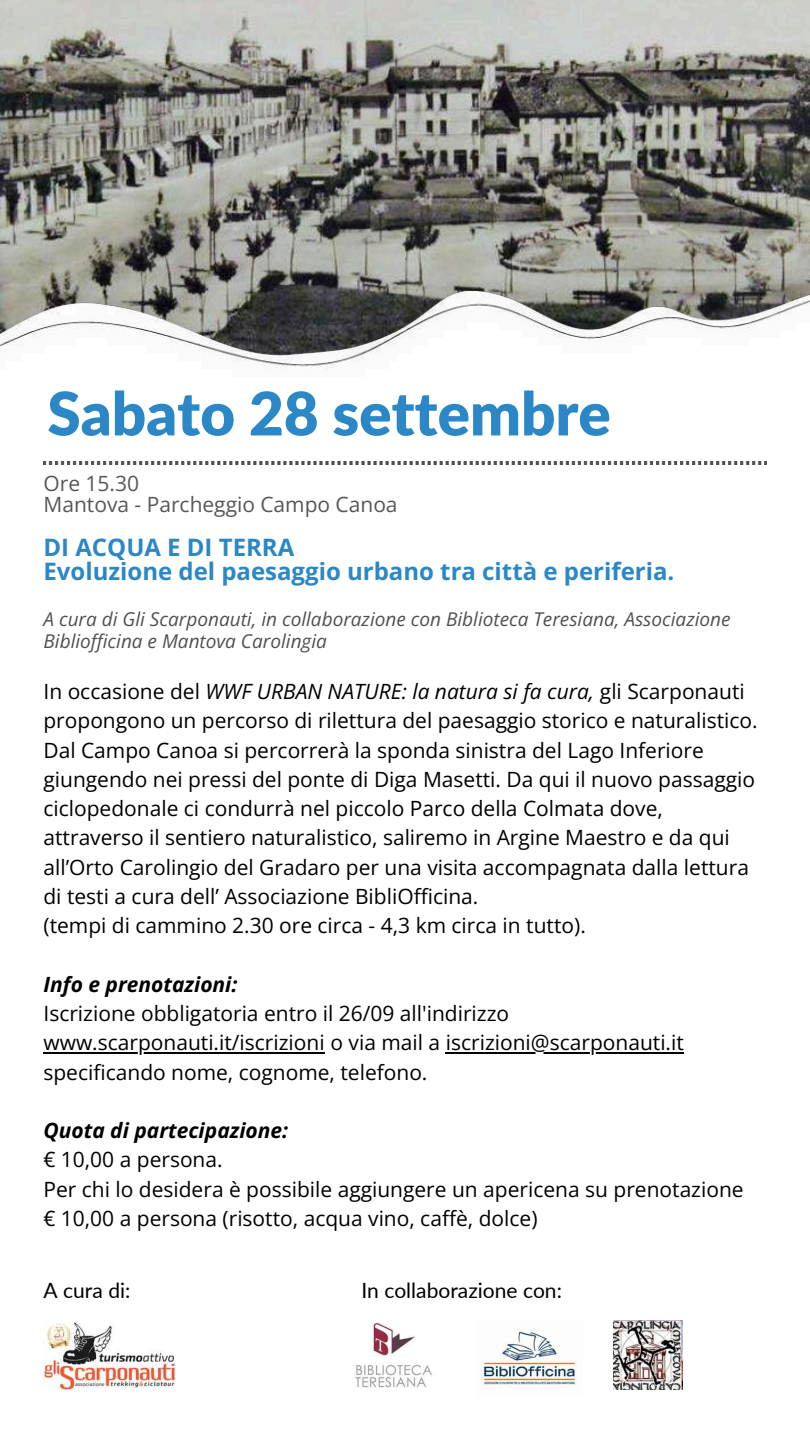
<style>
.page{position:relative;width:810px;height:1441px;background:#fff}
.page>*{position:absolute;margin:0;border:0;box-sizing:border-box;transform-origin:0 0}
.t1{font:900 60px "Lato";color:#2b87c5}
.t2{font:700 24px/24px "Open Sans";color:#2b87c5}
.t3{font:21px/29.2px "Open Sans";color:#000}
.t4{font:italic 700 21px "Open Sans";color:#000}
.t5{font:21px/21px "Open Sans";color:#575756}
.t6{font:21px "Lato";color:#000}
.t7{font:italic 19px/22.5px "Open Sans";color:#505050}
.s1{font-style:italic}
</style>
<div class="page">
<img style="left:44px;top:461px;width:722px;height:3px">
<img style="left:0;top:0;width:810px;height:211px">
<img style="left:0;top:211px;width:810px;height:158px">
<img style="left:44px;top:1322px;width:132px;height:67px">
<img style="left:483px;top:1331px;width:94px;height:57px">
<img style="left:355px;top:1362px;width:77px;height:26px">
<img style="left:371px;top:1322px;width:44px;height:34px">
<img style="left:613px;top:1320px;width:69px;height:69px">
<hr style="left:44px;top:1051px;width:281px;height:2px;background:#000">
<hr style="left:446px;top:1051px;width:238px;height:2px;background:#000">
<h1 class="t1" style="left:47px;top:376px;width:565px">Sabato 28 settembre</h1>
<p class="t5" style="left:44px;top:472px;width:356px">Ore 15.30<br>Mantova - Parcheggio Campo Canoa</p>
<p class="t2" style="left:44px;top:534px;width:632px">DI ACQUA E DI TERRA<br>Evoluzione del paesaggio urbano tra città e periferia.</p>
<p class="t7" style="left:44px;top:607px;width:689px">A cura di Gli Scarponauti, in collaborazione con Biblioteca Teresiana, Associazione<br>Bibliofficina e Mantova Carolingia</p>
<p class="t3" style="left:44px;top:676px;width:716px">In occasione del <span class="s1">WWF URBAN NATURE: la natura si fa cura,</span> gli Scarponauti propongono un percorso di rilettura del paesaggio storico e naturalistico.<br>Dal Campo Canoa si percorrerà la sponda sinistra del Lago Inferiore giungendo nei pressi del ponte di Diga Masetti. Da qui il nuovo passaggio ciclopedonale ci condurrà nel piccolo Parco della Colmata dove, attraverso il sentiero naturalistico, saliremo in Argine Maestro e da qui all’Orto Carolingio del Gradaro per una visita accompagnata dalla lettura di testi a cura dell’ Associazione BibliOfficina.<br>(tempi di cammino 2.30 ore circa - 4,3 km circa in tutto).</p>
<p class="t4" style="left:44px;top:969px;width:196px">Info e prenotazioni:</p>
<p class="t3" style="left:44px;top:998px;width:642px">Iscrizione obbligatoria entro il 26/09 all'indirizzo www.scarponauti.it/iscrizioni o via mail a iscrizioni@scarponauti.it specificando nome, cognome, telefono.</p>
<p class="t4" style="left:44px;top:1115px;width:246px">Quota di partecipazione:</p>
<p class="t3" style="left:44px;top:1144px;width:702px">€ 10,00 a persona.<br>Per chi lo desidera è possibile aggiungere un apericena su prenotazione € 10,00 a persona (risotto, acqua vino, caffè, dolce)</p>
<p class="t6" style="left:44px;top:1277px;width:88px">A cura di:</p>
<p class="t6" style="left:361px;top:1277px;width:202px">In collaborazione con:</p>
</div>
